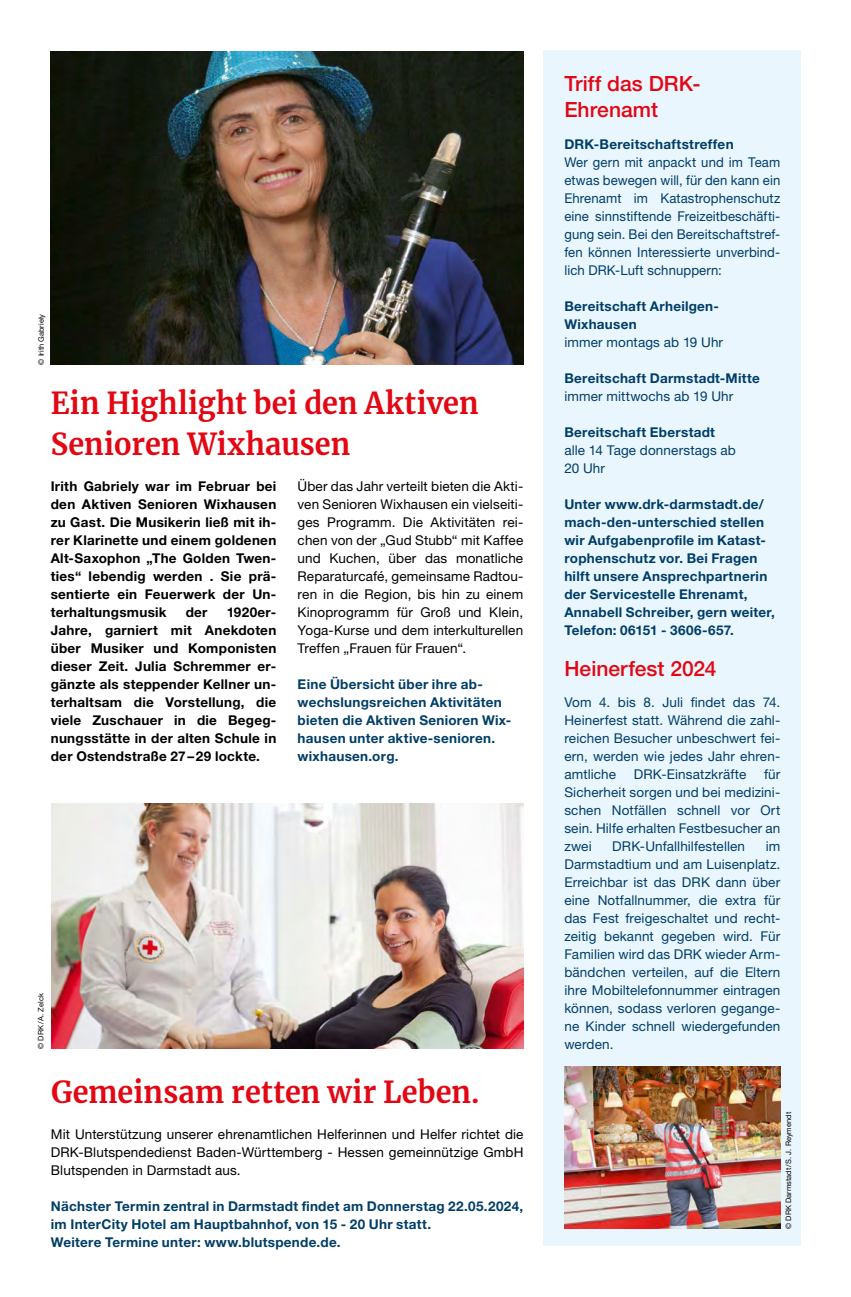
<style>
.page{position:relative;width:851px;height:1297px;background:#fff}
.page>*{position:absolute;margin:0;border:0;box-sizing:border-box;transform-origin:0 0}
.MGB_Headline{font:700 30px/40.5px "Merriweather";letter-spacing:.005em;color:#e30613;scale:.96 1}
.MGB_Headline-2{font:500 21px/25.5px "Helvetica Neue LT Pro";color:#e30613}
.MGB_Copy{font:13.5px/18px "Helvetica Neue LT Pro";letter-spacing:.01em;color:#003e66;text-align:justify}
.MGB_Info{font:700 13.5px/18px "Helvetica Neue LT Pro";letter-spacing:.02em;color:#003e66}
.MGB_Copy-2{font:13.5px/18px "Helvetica Neue LT Pro";letter-spacing:.01em;color:#000;text-align:justify}
.MGB_Copy-3{font:700 13.5px/18px "Helvetica Neue LT Pro";letter-spacing:.02em;color:#000;text-align:justify}
.MGB_Copy-4{font:700 13.5px/18px "Helvetica Neue LT Pro";letter-spacing:.02em;color:#003e66}
.MGB_Fotocredits{font:7.5px "Helvetica Neue LT Pro";color:#000}
</style>
<div class="page">
<div style="left:543px;top:51px;width:257px;height:1195px;background:#eaf6fe"></div>
<img style="left:51px;top:51px;width:472px;height:314px">
<img style="left:564px;top:1067px;width:216px;height:162px">
<img style="left:51px;top:803px;width:472px;height:246px">
<p class="MGB_Fotocredits" style="left:37px;top:365px;width:52px;rotate:-90deg">© Irith Gabriely</p>
<p class="MGB_Headline" style="left:51px;top:382px;width:447px">Ein Highlight bei den Aktiven<br>Senioren Wixhausen</p>
<p class="MGB_Copy-3" style="left:51px;top:476px;width:227px">Irith Gabriely war im Februar bei den Aktiven Senioren Wixhausen zu Gast. Die Musikerin ließ mit ih&shy;rer Klarinette und einem goldenen Alt-Saxophon „The Golden Twen&shy;ties“ lebendig werden . Sie prä&shy;sentierte ein Feuerwerk der Un&shy;terhaltungsmusik</p>
<p class="MGB_Copy-2" style="left:297px;top:476px;width:227px">Über das Jahr verteilt bieten die Akti&shy;ven Senioren Wixhausen ein vielseiti&shy;ges Programm. Die Aktivitäten rei&shy;chen von der „Gud Stubb“ mit Kaffee und Kuchen, über das monatliche Reparaturcafé, gemeinsame Radtou&shy;ren in die Region, bis hin zu einem Kinoprogramm für Groß und Klein, Yoga-Kurse und dem interkulturellen Treffen „Frauen für Frauen“.</p>
<p class="MGB_Info" style="left:297px;top:674px;width:215px">Eine Übersicht über ihre ab&shy;wechslungsreichen Aktivitäten bieten die Aktiven Senioren Wix&shy;hausen unter aktive-senioren. wixhausen.org.</p>
<p class="MGB_Copy-3" style="left:51px;top:602px;width:227px;text-indent:176px">1920er-Jahre, garniert mit Anekdoten über Musiker und Komponisten dieser Zeit. Julia Schremmer er&shy;gänzte als steppender Kellner un&shy;terhaltsam die Vorstellung, die viele Zuschauer in die Begeg&shy;nungsstätte in der alten Schule in der Ostendstraße 27–29 lockte.</p>
<p class="MGB_Copy-3" style="left:186px;top:602px;width:23px">der</p>
<p class="MGB_Fotocredits" style="left:36px;top:1049px;width:57px;rotate:-90deg">© DRK/A. Zelck</p>
<p class="MGB_Headline" style="left:51px;top:1071px;width:447px">Gemeinsam retten wir Leben.</p>
<p class="MGB_Copy-2" style="left:51px;top:1124px;width:474px">Mit Unterstützung unserer ehrenamtlichen Helferinnen und Helfer richtet die DRK-Blutspendedienst Baden-Württemberg - Hessen gemeinnützige GmbH Blutspenden in Darmstadt aus.</p>
<p class="MGB_Info" style="left:51px;top:1196px;width:473px">Nächster Termin zentral in Darmstadt findet am Donnerstag 22.05.2024, im InterCity Hotel am Hauptbahnhof, von 15 - 20 Uhr statt.</p>
<p class="MGB_Info" style="left:51px;top:1232px;width:291px">Weitere Termine unter: www.blutspende.de.</p>
<p class="MGB_Headline-2" style="left:564px;top:71px;width:138px">Triff das DRK-<br>Ehrenamt</p>
<p class="MGB_Copy-4" style="left:564px;top:134px;width:171px">DRK-Bereitschaftstreffen</p>
<p class="MGB_Copy" style="left:564px;top:152px;width:217px">Wer gern mit anpackt und im Team etwas bewegen will, für den kann ein Ehrenamt im Katastrophenschutz eine sinnstiftende Freizeitbeschäfti&shy;gung sein. Bei den Bereitschaftstref&shy;fen können Interessierte unverbind&shy;lich DRK-Luft schnuppern:</p>
<p class="MGB_Copy-4" style="left:564px;top:296px;width:156px">Bereitschaft Arheilgen-<br>Wixhausen</p>
<p class="MGB_Copy" style="left:564px;top:332px;width:160px">immer montags ab 19 Uhr</p>
<p class="MGB_Copy-4" style="left:564px;top:368px;width:197px">Bereitschaft Darmstadt-Mitte</p>
<p class="MGB_Copy" style="left:564px;top:386px;width:170px">immer mittwochs ab 19 Uhr</p>
<p class="MGB_Copy-4" style="left:564px;top:422px;width:152px">Bereitschaft Eberstadt</p>
<p class="MGB_Copy" style="left:564px;top:440px;width:173px">alle 14 Tage donnerstags ab</p>
<p class="MGB_Copy" style="left:564px;top:458px;width:42px">20 Uhr</p>
<p class="MGB_Info" style="left:564px;top:494px;width:212px">Unter www.drk-darmstadt.de/ mach-den-unterschied stellen wir Aufgabenprofile im Katast&shy;rophenschutz vor. Bei Fragen hilft unsere Ansprechpartnerin der Servicestelle Ehrenamt,<br>Annabell Schreiber, gern weiter,<br>Telefon: 06151 - 3606-657.</p>
<p class="MGB_Headline-2" style="left:564px;top:655px;width:154px">Heinerfest 2024</p>
<p class="MGB_Copy" style="left:564px;top:692px;width:217px">Vom 4. bis 8. Juli findet das 74.<br>Heinerfest statt. Während die zahl&shy;reichen Besucher unbeschwert fei&shy;ern, werden wie jedes Jahr ehren&shy;amtliche</p>
<p class="MGB_Copy" style="left:564px;top:764px;width:217px;text-indent:199px">für Sicherheit sorgen und bei medizini&shy;schen Notfällen schnell vor Ort sein. Hilfe erhalten Festbesucher an zwei</p>
<p class="MGB_Copy" style="left:633px;top:764px;width:114px">DRK-Einsatzkräfte</p>
<p class="MGB_Copy" style="left:612px;top:836px;width:134px">DRK-Unfallhilfestellen</p>
<p class="MGB_Copy" style="left:564px;top:836px;width:217px;text-indent:201px">im Darmstadtium und am Luisenplatz.<br>Erreichbar ist das DRK dann über eine Notfallnummer, die extra für das Fest freigeschaltet und recht&shy;zeitig bekannt gegeben wird. Für Familien wird das DRK wieder Arm&shy;bändchen verteilen, auf die Eltern ihre Mobiltelefonnummer eintragen können, sodass verloren gegange&shy;ne Kinder schnell wiedergefunden werden.</p>
<p class="MGB_Fotocredits" style="left:783px;top:1229px;width:118px;rotate:-90deg">© DRK Darmstadt/S. J. Reymendt</p>
</div>
